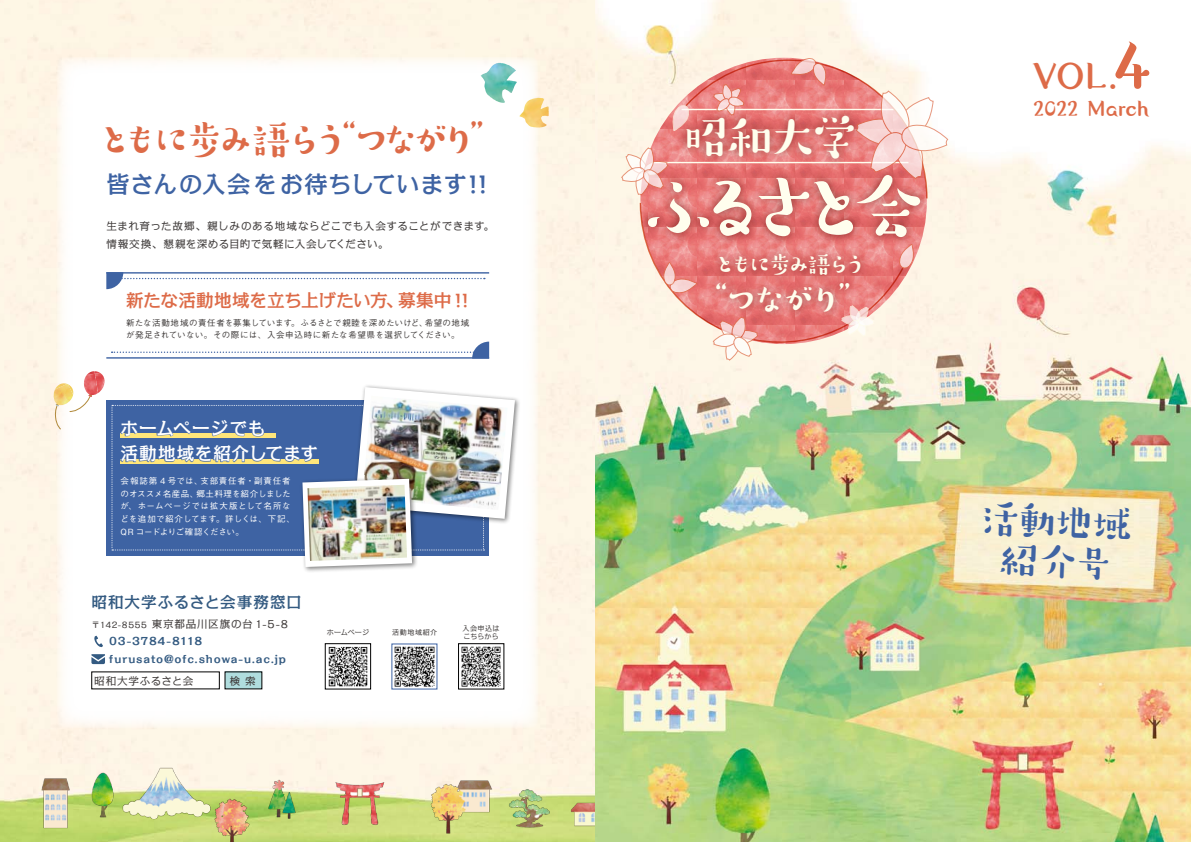
<style>
.page{position:relative;width:1191px;height:842px;background:#fff}
.page>*{position:absolute;margin:0;border:0;box-sizing:border-box;transform-origin:0 0}
.t1{font:500 89.8px "Suzumushi Std";color:#fffeee}
.t2{font:500 77.5px "Suzumushi Std";color:#fffeee}
.t3{font:500 49.5px "Suzumushi Std";color:#fffeee}
.t4{font:500 42.5px "Suzumushi Std";letter-spacing:-.295em;color:#dd6b48}
.t5{font:500 42.3px "Suzumushi Std";color:#dd6b48}
.t6{font:500 40.2px/40.2px "Suzumushi Std";color:#3f63a3;text-align:center}
.t7{font:500 37.8px "Suzumushi Std";color:#fffeee}
.t8{font:500 25.2px "Suzumushi Std";letter-spacing:-.235em;color:#fffeee}
.t9{font:500 24.6px "Suzumushi Std";letter-spacing:-.02em;color:#dd6b48}
.t10{font:500 23.4px "Kakumin Pro";letter-spacing:.02em;color:#3e63a3}
.t11{font:500 17.7px "Kakumin Pro";letter-spacing:-.015em;color:#dd6b48}
.t12{font:500 17.7px/24.8px "Kakumin Pro";letter-spacing:.03em;color:#fff}
.t13{font:500 15.6px "Kakumin Pro";letter-spacing:.06em;color:#335a81}
.t14{font:10.6px/17.7px "Kakumin Pro";letter-spacing:.04em;color:#3f3b3a}
.t15{font:700 10.6px/17.6px "Kakumin Pro";letter-spacing:.065em;color:#335a81}
.t16{font:500 8.5px/12.8px "Gothic BBB Pro";letter-spacing:.045em;color:#fff}
.t17{font:500 8.5px/12.8px "Gothic BBB Pro";letter-spacing:.035em;color:#3f3b3a}
.t18{font:7.1px/8.5px "Kakumin Pro";letter-spacing:.045em;color:#3f3b3a}
.s1{font-weight:400;font-size:8.5px;color:#3f3b3a}
.s2{font-weight:400;color:#3f3b3a}
.s3{font-size:76.2px}
</style>
<div class="page">
<img style="left:0;top:0;width:1191px;height:842px">
<div style="left:57px;top:57px;width:482px;height:672px;background:#fff"></div>
<img style="left:481px;top:63px;width:19px;height:12px">
<svg style="left:526px;top:98px;width:12px;height:5px"></svg>
<svg style="left:52px;top:370px;width:53px;height:59px"></svg>
<svg style="left:621px;top:58px;width:327px;height:302px;background:#f7d3c8"></svg>
<img style="left:619px;top:100px;width:322px;height:237px">
<div style="left:225px;top:672px;width:37px;height:17px;background:#b0ddde"></div>
<svg style="left:94px;top:636px;width:9px;height:11px"></svg>
<svg style="left:91px;top:654px;width:14px;height:10px"></svg>
<img style="left:328px;top:646px;width:40px;height:41px">
<div style="left:325px;top:643px;width:46px;height:46px;border:1px solid #000"></div>
<img style="left:461px;top:646px;width:40px;height:41px">
<div style="left:458px;top:643px;width:46px;height:46px;border:1px solid #000"></div>
<hr style="left:106px;top:357px;width:383px;height:2px;background:#3e63a3">
<svg style="left:112px;top:342px;width:377px;height:17px"></svg>
<svg style="left:106px;top:274px;width:379px;height:15px"></svg>
<hr style="left:106px;top:272px;width:383px;height:2px;background:#3e63a3">
<img style="left:394px;top:646px;width:41px;height:41px">
<div style="left:351px;top:384px;width:174px;height:145px;background:#000;opacity:.5"></div>
<div style="left:299px;top:475px;width:123px;height:102px;background:#000;opacity:.5"></div>
<img style="left:112px;top:387px;width:403px;height:180px">
<img style="left:307px;top:485px;width:100px;height:76px">
<h3 class="t4" style="left:93px;top:113px;width:419px">ともに歩み語らう“つながり”</h3>
<h3 class="t10" style="left:106px;top:165px;width:381px">皆さんの入会をお待ちしています!!</h3>
<p class="t14" style="left:106px;top:216px;width:390px">生まれ育った故郷、親しみのある地域ならどこでも入会することができます。情報交換、懇親を深める目的で気軽に入会してください。</p>
<h3 class="t11" style="left:126px;top:286px;width:343px">新たな活動地域を立ち上げたい方、募集中 !!</h3>
<p class="t17" style="left:126px;top:315px;width:344px">新たな活動地域の責任者を募集しています。ふるさとで親睦を深めたいけど、希望の地域が発足されていない。その際には、入会申込時に新たな希望県を選択してください。</p>
<h3 class="t12" style="left:120px;top:414px;width:199px">ホームページでも<br>活動地域を紹介してます</h3>
<p class="t16" style="left:120px;top:473px;width:176px">会報誌第 4 号では、支部責任者・副責任者のオススメ名産品、郷土料理を紹介しましたが、ホームページでは拡大版として名所などを追加で紹介してます。詳しくは、下記、<br>QR コードよりご確認ください。</p>
<h3 class="t13" style="left:91px;top:589px;width:212px">昭和大学ふるさと会事務窓口</h3>
<p class="t15" style="left:109px;top:613px;width:180px;text-indent:-18px"><span class="s1">〒142-8555</span> <span class="s2">東京都品川区旗の台 1-5-8<br></span>03-3784-8118 furusato@ofc.showa-u.ac.jp</p>
<p class="t14" style="left:94px;top:671px;width:163px">昭和大学ふるさと会　　　検 索</p>
<p class="t18" style="left:327px;top:627px;width:44px">ホームページ</p>
<p class="t18" style="left:462px;top:623px;width:38px">入会申込はこちらから</p>
<p class="t18" style="left:392px;top:627px;width:46px">活動地域紹介</p>
<h3 class="t3" style="left:682px;top:105px;width:179px">昭和大学</h3>
<h1 class="t1" style="left:632px;top:149px;width:145px">ふる</h1>
<h3 class="t8" style="left:712px;top:248px;width:141px">ともに歩み語ら</h3>
<h2 class="t2" style="left:850px;top:156px;width:79px">会</h2>
<h1 class="t1" style="left:737px;top:149px;width:142px">さと</h1>
<h3 class="t8" style="left:842px;top:248px;width:27px">う</h3>
<h3 class="t7" style="left:691px;top:275px;width:184px">“つながり”</h3>
<h3 class="t5" style="left:1032px;top:45px;width:120px">VOL.<span class="s3">4</span></h3>
<h3 class="t9" style="left:1032px;top:90px;width:118px">2022 March</h3>
<h3 class="t6" style="left:980px;top:498px;width:154px;rotate:2deg">活動地域紹介号</h3>
</div>
